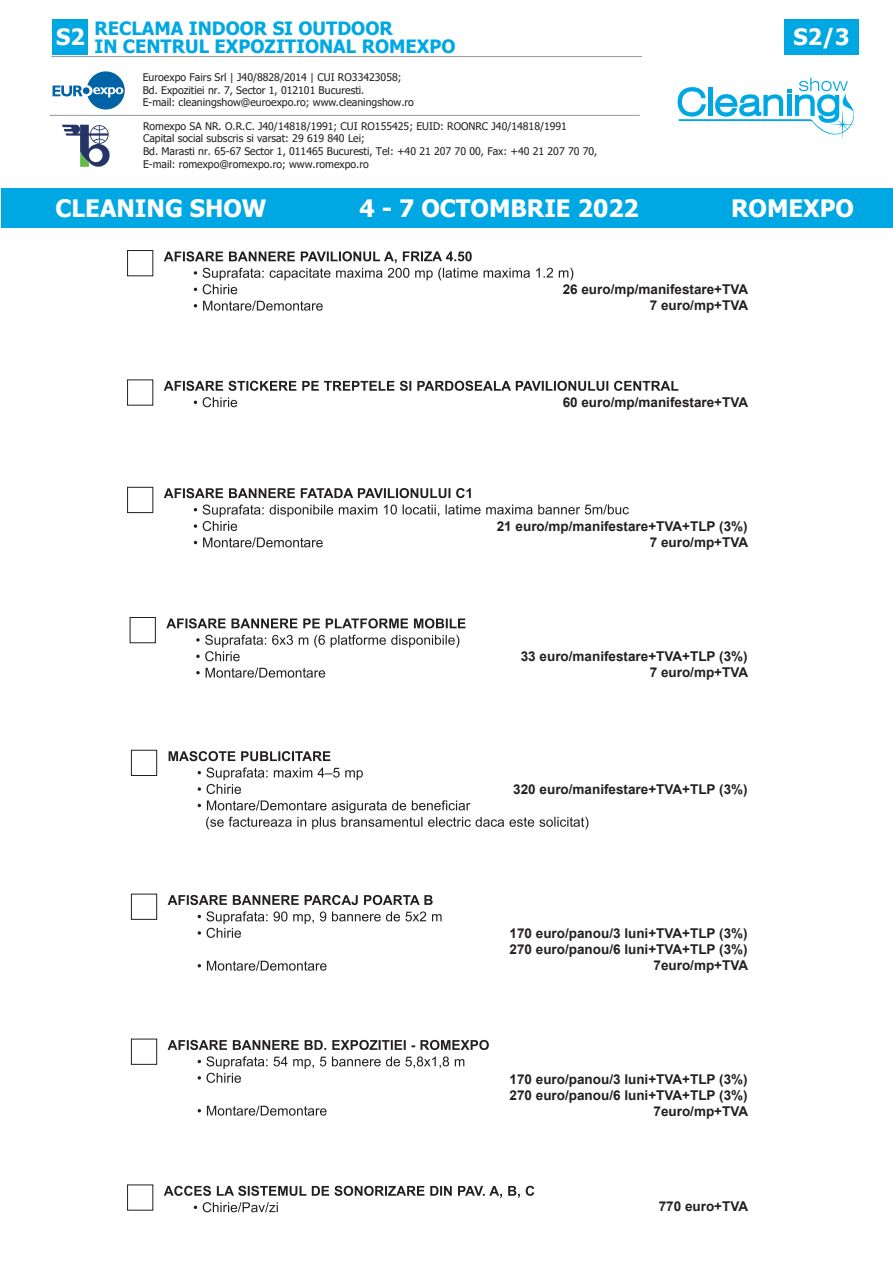
<style>
.page{position:relative;width:893px;height:1263px;background:#fff}
.page>*{position:absolute;margin:0;border:0;box-sizing:border-box;transform-origin:0 0}
.t1{font:700 24px "Tahoma";color:#fff}
.t2{font:700 22.5px "Tahoma";color:#fff}
.t3{font:700 18.3px/18px "Tahoma";color:#00a8e3}
.t4{font:700 13.5px/15.9px "Arial";color:#231f20;text-align:right}
.t5{font:10.5px/12.6px "Tahoma";color:#231f20}
</style>
<div class="page">
<hr style="left:52px;top:56px;width:590px;height:1px;background:#939598">
<div style="left:52px;top:19px;width:36px;height:36px;background:#00a8e3"></div>
<div style="left:784px;top:19px;width:74px;height:36px;background:#00a8e3"></div>
<svg style="left:164px;top:1186px;width:370px;height:26px"></svg>
<div style="left:127px;top:487px;width:26px;height:26px;border:1px solid #231f20"></div>
<svg style="left:164px;top:488px;width:307px;height:10px"></svg>
<svg style="left:194px;top:504px;width:435px;height:27px"></svg>
<svg style="left:194px;top:537px;width:129px;height:10px"></svg>
<svg style="left:164px;top:381px;width:514px;height:10px"></svg>
<svg style="left:194px;top:397px;width:43px;height:10px"></svg>
<div style="left:131px;top:750px;width:26px;height:26px;border:1px solid #231f20"></div>
<svg style="left:169px;top:751px;width:161px;height:10px"></svg>
<svg style="left:198px;top:767px;width:165px;height:27px"></svg>
<svg style="left:198px;top:800px;width:390px;height:29px"></svg>
<div style="left:131px;top:894px;width:26px;height:26px;border:1px solid #231f20"></div>
<svg style="left:168px;top:895px;width:265px;height:10px"></svg>
<svg style="left:198px;top:911px;width:244px;height:27px"></svg>
<svg style="left:198px;top:960px;width:129px;height:11px"></svg>
<div style="left:131px;top:1039px;width:26px;height:26px;border:1px solid #231f20"></div>
<svg style="left:168px;top:1040px;width:321px;height:10px"></svg>
<svg style="left:198px;top:1056px;width:266px;height:27px"></svg>
<svg style="left:198px;top:1105px;width:129px;height:11px"></svg>
<div style="left:130px;top:617px;width:26px;height:26px;border:1px solid #231f20"></div>
<svg style="left:166px;top:618px;width:299px;height:10px"></svg>
<svg style="left:196px;top:635px;width:263px;height:26px"></svg>
<svg style="left:196px;top:667px;width:129px;height:11px"></svg>
<div style="left:127px;top:250px;width:26px;height:26px;border:1px solid #231f20"></div>
<svg style="left:164px;top:251px;width:409px;height:43px"></svg>
<svg style="left:194px;top:301px;width:129px;height:10px"></svg>
<div style="left:1px;top:189px;width:892px;height:39px;background:#00a8e3"></div>
<svg style="left:53px;top:71px;width:72px;height:39px"></svg>
<div style="left:83px;top:87px;width:7px;height:7px;background:#0063a5;border-radius:50%"></div>
<hr style="left:50px;top:115px;width:590px;height:1px;background:#939598">
<svg style="left:62px;top:125px;width:48px;height:42px"></svg>
<svg style="left:678px;top:78px;width:177px;height:61px"></svg>
<h3 class="t3" style="left:95px;top:20px;width:362px">RECLAMA INDOOR SI OUTDOOR<br>IN CENTRUL EXPOZITIONAL ROMEXPO</h3>
<h2 class="t2" style="left:56px;top:21px;width:30px">S2</h2>
<h2 class="t2" style="left:793px;top:21px;width:57px">S2/3</h2>
<p class="t5" style="left:143px;top:72px;width:273px">Euroexpo Fairs Srl | J40/8828/2014 | CUI RO33423058;<br>Bd. Expozitiei nr. 7, Sector 1, 012101 Bucuresti.<br>E-mail: cleaningshow@euroexpo.ro; www.cleaningshow.ro</p>
<p class="t5" style="left:143px;top:120px;width:456px">Romexpo SA NR. O.R.C. J40/14818/1991; CUI RO155425; EUID: ROONRC J40/14818/1991<br>Capital social subscris si varsat: 29 619 840 Lei;<br>Bd. Marasti nr. 65-67 Sector 1, 011465 Bucuresti, Tel: +40 21 207 70 00, Fax: +40 21 207 70 70, E-mail: romexpo@romexpo.ro; www.romexpo.ro</p>
<h1 class="t1" style="left:56px;top:192px;width:213px">CLEANING SHOW</h1>
<h1 class="t1" style="left:359px;top:192px;width:281px">4 - 7 OCTOMBRIE 2022</h1>
<h1 class="t1" style="left:731px;top:192px;width:124px">ROMEXPO</h1>
<p class="t4" style="left:563px;top:282px;width:187px">26 euro/mp/manifestare+TVA<br>7 euro/mp+TVA</p>
<p class="t4" style="left:563px;top:395px;width:187px">60 euro/mp/manifestare+TVA</p>
<p class="t4" style="left:497px;top:518px;width:253px">21 euro/mp/manifestare+TVA+TLP (3%)<br>7 euro/mp+TVA</p>
<p class="t4" style="left:521px;top:648px;width:228px">33 euro/manifestare+TVA+TLP (3%)</p>
<p class="t4" style="left:650px;top:664px;width:100px">7 euro/mp+TVA</p>
<p class="t4" style="left:513px;top:781px;width:236px">320 euro/manifestare+TVA+TLP (3%)</p>
<p class="t4" style="left:510px;top:925px;width:240px">170 euro/panou/3 luni+TVA+TLP (3%)<br>270 euro/panou/6 luni+TVA+TLP (3%)<br>7euro/mp+TVA</p>
<p class="t4" style="left:510px;top:1071px;width:240px">170 euro/panou/3 luni+TVA+TLP (3%)<br>270 euro/panou/6 luni+TVA+TLP (3%)<br>7euro/mp+TVA</p>
<p class="t4" style="left:659px;top:1199px;width:91px">770 euro+TVA</p>
</div>
